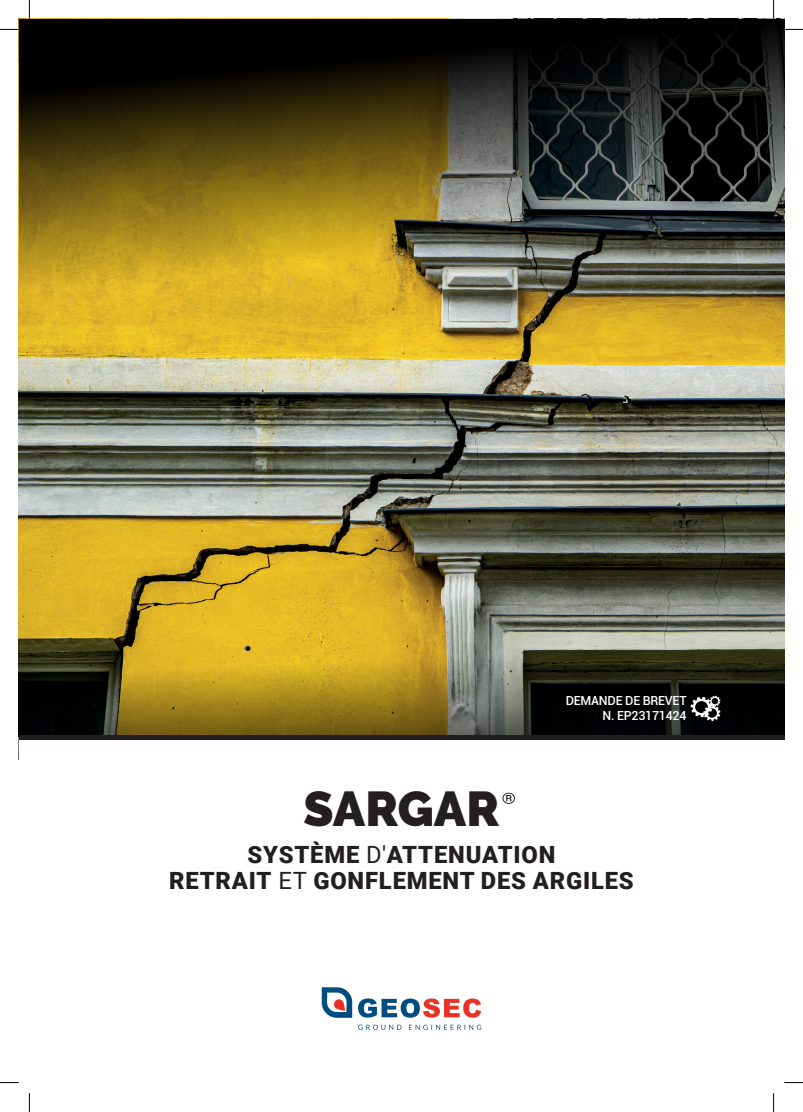
<style>
.page{position:relative;width:803px;height:1112px;background:#fff}
.page>*{position:absolute;margin:0;border:0;box-sizing:border-box;transform-origin:0 0}
.t1{font:900 48.75px "Raleway";color:#231f20}
.t2{font:900 23.75px "Roboto";letter-spacing:.035em;color:#231f20}
.t3{font:500 12.5px "Roboto";letter-spacing:-.02em;color:#fff}
.s1{font-weight:400}
</style>
<div class="page">
<svg style="left:19px;top:599px;width:765px;height:136px;background:#817132"></svg>
<img style="left:19px;top:19px;width:765px;height:580px">
<svg style="left:322px;top:987px;width:30px;height:30px"></svg>
<svg style="left:358px;top:998px;width:123px;height:20px"></svg>
<svg style="left:358px;top:1024px;width:123px;height:5px"></svg>
<svg style="left:502px;top:792px;width:13px;height:11px"></svg>
<hr style="left:19px;top:735px;width:765px;height:4px;background:#231f20">
<svg style="left:691px;top:695px;width:29px;height:25px"></svg>
<svg style="left:0;top:29px;width:19px;height:1px"></svg>
<svg style="left:784px;top:29px;width:19px;height:1px"></svg>
<svg style="left:0;top:1082px;width:19px;height:1px"></svg>
<svg style="left:784px;top:1082px;width:19px;height:1px"></svg>
<svg style="left:29px;top:0;width:1px;height:19px"></svg>
<svg style="left:29px;top:1093px;width:1px;height:18px"></svg>
<svg style="left:773px;top:0;width:1px;height:19px"></svg>
<svg style="left:773px;top:1093px;width:1px;height:18px"></svg>
<p class="t1" style="left:304px;top:780px;width:197px">SARGAR</p>
<p class="t3" style="left:566px;top:691px;width:122px">DEMANDE DE BREVET</p>
<p class="t3" style="left:602px;top:706px;width:86px">N. EP23171424</p>
<p class="t2" style="left:247px;top:837px;width:309px">SYSTÈME <span class="s1">D'</span>ATTENUATION</p>
<p class="t2" style="left:169px;top:863px;width:466px">RETRAIT <span class="s1">ET</span> GONFLEMENT DES ARGILES</p>
</div>
